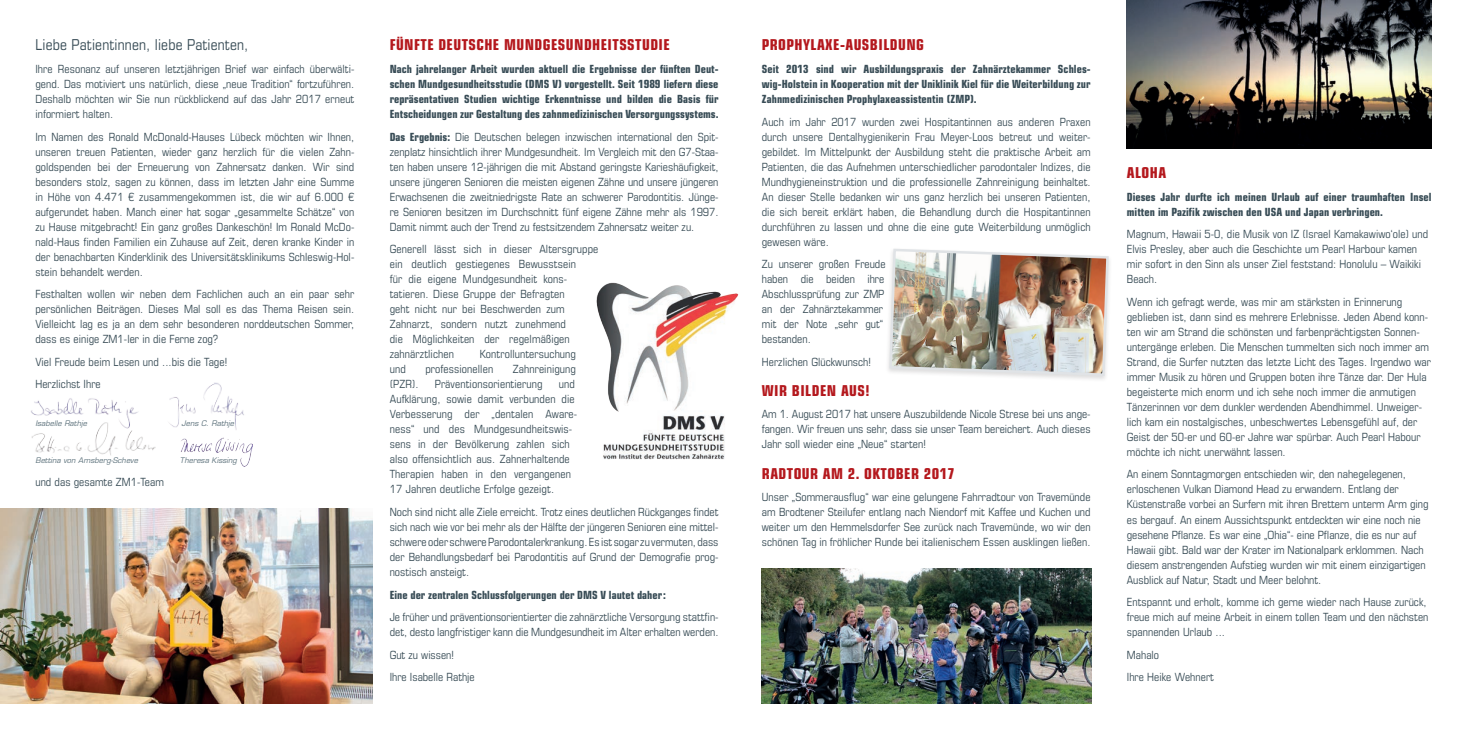
<style>
.page{position:relative;width:1467px;height:745px;background:#fff}
.page>*{position:absolute;margin:0;border:0;box-sizing:border-box;transform-origin:0 0}
.t1{font:700 condensed 15px "Eurostile";letter-spacing:.03em;color:#b4181d}
.t2{font:condensed 15px "Eurostile";letter-spacing:.01em;color:#384c56}
.t3{font:condensed 11.25px/15px "Eurostile";letter-spacing:.005em;color:#384c56}
.t4{font:700 condensed 11.25px/15px "Eurostile";letter-spacing:.005em;color:#384c56;text-align:justify}
.t5{font:italic 7.5px "Eurostile";letter-spacing:.005em;color:#5d727c}
.s1{font-weight:700}
</style>
<div class="page">
<img style="left:0;top:508px;width:372px;height:195px">
<img style="left:31px;top:431px;width:125px;height:25px">
<img style="left:31px;top:398px;width:107px;height:33px">
<img style="left:169px;top:382px;width:75px;height:48px">
<img style="left:181px;top:437px;width:72px;height:29px">
<div style="left:885px;top:246px;width:228px;height:135px;background:#231f20;opacity:.15"></div>
<img style="left:888px;top:247px;width:222px;height:130px">
<img style="left:1127px;top:0;width:304px;height:148px">
<img style="left:596px;top:282px;width:143px;height:177px">
<img style="left:762px;top:568px;width:329px;height:135px">
<h1 class="t2" style="left:35px;top:36px;width:215px">Liebe Patientinnen, liebe Patienten,</h1>
<p class="t3" style="left:35px;top:61px;width:320px;text-align:justify">Ihre Resonanz auf unseren letztjährigen Brief war einfach überwälti&shy;gend. Das motiviert uns natürlich, diese „neue Tradition“ fortzuführen.<br>Deshalb möchten wir Sie nun rückblickend auf das Jahr 2017 erneut informiert halten.</p>
<p class="t3" style="left:35px;top:129px;width:320px;text-align:justify">Im Namen des Ronald McDonald-Hauses Lübeck möchten wir Ihnen, unseren treuen Patienten, wieder ganz herzlich für die vielen Zahn&shy;goldspenden bei der Erneuerung von Zahnersatz danken. Wir sind besonders stolz, sagen zu können, dass im letzten Jahr eine Summe in Höhe von 4.471 € zusammengekommen ist, die wir auf 6.000 € aufgerundet haben. Manch einer hat sogar „gesammelte Schätze“ von zu Hause mitgebracht! Ein ganz großes Dankeschön! Im Ronald McDo&shy;nald-Haus finden Familien ein Zuhause auf Zeit, deren kranke Kinder in der benachbarten Kinderklinik des Universitätsklinikums Schleswig-Hol&shy;stein behandelt werden.</p>
<p class="t3" style="left:35px;top:286px;width:320px;text-align:justify">Festhalten wollen wir neben dem Fachlichen auch an ein paar sehr persönlichen Beiträgen. Dieses Mal soll es das Thema Reisen sein.<br>Vielleicht lag es ja an dem sehr besonderen norddeutschen Sommer, dass es einige ZM1-ler in die Ferne zog?</p>
<p class="t3" style="left:35px;top:350px;width:193px;line-height:22.5px">Viel Freude beim Lesen und ...bis die Tage!<br>Herzlichst Ihre</p>
<p class="t5" style="left:35px;top:418px;width:53px">Isabelle Rathje</p>
<p class="t5" style="left:182px;top:418px;width:54px">Jens C. Rathje</p>
<p class="t5" style="left:35px;top:456px;width:104px">Bettina von Amsberg-Scheve</p>
<p class="t5" style="left:180px;top:456px;width:58px">Theresa Kissing</p>
<p class="t3" style="left:35px;top:474px;width:130px">und das gesamte ZM1-Team</p>
<h1 class="t1" style="left:390px;top:36px;width:282px">FÜNFTE DEUTSCHE MUNDGESUNDHEITSSTUDIE</h1>
<p class="t4" style="left:390px;top:61px;width:330px">Nach jahrelanger Arbeit wurden aktuell die Ergebnisse der fünften Deut&shy;schen Mundgesundheitsstudie (DMS V) vorgestellt. Seit 1989 liefern diese repräsentativen Studien wichtige Erkenntnisse und bilden die Basis für Entscheidungen zur Gestaltung des zahnmedizinischen Versorgungssystems.</p>
<p class="t3" style="left:390px;top:129px;width:330px;text-align:justify"><span class="s1">Das Ergebnis:</span> Die Deutschen belegen inzwischen international den Spit&shy;zenplatz hinsichtlich ihrer Mundgesundheit. Im Vergleich mit den G7-Staa&shy;ten haben unsere 12-jährigen die mit Abstand geringste Karieshäufigkeit, unsere jüngeren Senioren die meisten eigenen Zähne und unsere jüngeren Erwachsenen die zweitniedrigste Rate an schwerer Parodontitis. Jünge&shy;re Senioren besitzen im Durchschnitt fünf eigene Zähne mehr als 1997.<br>Damit nimmt auch der Trend zu festsitzendem Zahnersatz weiter zu.</p>
<p class="t3" style="left:390px;top:241px;width:210px">Generell lässt sich in dieser Altersgruppe ein deutlich gestiegenes Bewusstsein<br>für die eigene Mundgesundheit kons&shy;tatieren. Diese Gruppe der Befragten<br>geht nicht nur bei Beschwerden zum Zahnarzt, sondern nutzt zunehmend<br>die Möglichkeiten der regelmäßigen zahnärztlichen</p>
<p class="t3" style="left:480px;top:346px;width:98px">Kontrolluntersuchung</p>
<p class="t3" style="left:390px;top:361px;width:18px">und</p>
<p class="t3" style="left:425px;top:361px;width:69px">professionellen</p>
<p class="t3" style="left:513px;top:361px;width:65px">Zahnreinigung</p>
<p class="t3" style="left:390px;top:376px;width:30px">(PZR).</p>
<p class="t3" style="left:435px;top:376px;width:109px">Präventionsorientierung</p>
<p class="t3" style="left:390px;top:376px;width:189px;text-indent:169px">und Aufklärung, sowie damit verbunden die Verbesserung der „dentalen Aware&shy;ness“ und des Mundgesundheitswis&shy;sens in der Bevölkerung zahlen sich also offensichtlich aus. Zahnerhaltende Therapien haben in den vergangenen 17 Jahren deutliche Erfolge gezeigt.</p>
<p class="t3" style="left:390px;top:504px;width:330px;text-align:justify">Noch sind nicht alle Ziele erreicht. Trotz eines deutlichen Rückganges findet sich nach wie vor bei mehr als der Hälfte der jüngeren Senioren eine mittel&shy;schwere oder schwere Parodontalerkrankung. Es ist sogar zu vermuten, dass der Behandlungsbedarf bei Parodontitis auf Grund der Demografie prog&shy;nostisch ansteigt.</p>
<p class="t4" style="left:390px;top:586px;width:278px">Eine der zentralen Schlussfolgerungen der DMS V lautet daher:</p>
<p class="t3" style="left:390px;top:609px;width:330px">Je früher und präventionsorientierter die zahnärztliche Versorgung stattfin&shy;det, desto langfristiger kann die Mundgesundheit im Alter erhalten werden.</p>
<p class="t3" style="left:390px;top:642px;width:87px;line-height:22.5px">Gut zu wissen!<br>Ihre Isabelle Rathje</p>
<h1 class="t1" style="left:762px;top:36px;width:164px">PROPHYLAXE-AUSBILDUNG</h1>
<p class="t4" style="left:762px;top:61px;width:330px">Seit 2013 sind wir Ausbildungspraxis der Zahnärztekammer Schles&shy;wig-Holstein in Kooperation mit der Uniklinik Kiel für die Weiterbildung zur Zahnmedizinischen Prophylaxeassistentin (ZMP).</p>
<p class="t3" style="left:762px;top:114px;width:330px;text-align:justify">Auch im Jahr 2017 wurden zwei Hospitantinnen aus anderen Praxen durch unsere Dentalhygienikerin Frau Meyer-Loos betreut und weiter&shy;gebildet. Im Mittelpunkt der Ausbildung steht die praktische Arbeit am Patienten, die das Aufnehmen unterschiedlicher parodontaler Indizes, die Mundhygieneinstruktion und die professionelle Zahnreinigung beinhaltet.<br>An dieser Stelle bedanken wir uns ganz herzlich bei unseren Patienten, die sich bereit erklärt haben, die Behandlung durch die Hospitantinnen durchführen zu lassen und ohne die eine gute Weiterbildung unmöglich gewesen wäre.</p>
<p class="t3" style="left:762px;top:256px;width:125px">Zu unserer großen Freude haben die beiden ihre<br>Abschlussprüfung zur ZMP an der Zahnärztekammer mit der Note „sehr gut“ bestanden.</p>
<p class="t3" style="left:762px;top:354px;width:111px">Herzlichen Glückwunsch!</p>
<h1 class="t1" style="left:762px;top:381px;width:109px">WIR BILDEN AUS!</h1>
<p class="t3" style="left:762px;top:406px;width:330px;text-align:justify">Am 1. August 2017 hat unsere Auszubildende Nicole Strese bei uns ange&shy;fangen. Wir freuen uns sehr, dass sie unser Team bereichert. Auch dieses Jahr soll wieder eine „Neue“ starten!</p>
<h1 class="t1" style="left:762px;top:463px;width:195px">RADTOUR AM 2. OKTOBER 2017</h1>
<p class="t3" style="left:762px;top:489px;width:330px;text-align:justify">Unser „Sommerausflug“ war eine gelungene Fahrradtour von Travemünde am Brodtener Steilufer entlang nach Niendorf mit Kaffee und Kuchen und weiter um den Hemmelsdorfer See zurück nach Travemünde, wo wir den schönen Tag in fröhlicher Runde bei italienischem Essen ausklingen ließen.</p>
<h1 class="t1" style="left:1127px;top:163px;width:41px">ALOHA</h1>
<p class="t4" style="left:1127px;top:189px;width:306px">Dieses Jahr durfte ich meinen Urlaub auf einer traumhaften Insel mitten im Pazifik zwischen den USA und Japan verbringen.</p>
<p class="t3" style="left:1127px;top:226px;width:303px">Magnum, Hawaii 5-0, die Musik von IZ (Israel Kamakawiwo‘ole) und Elvis Presley, aber auch die Geschichte um Pearl Harbour kamen mir sofort in den Sinn als unser Ziel feststand: Honolulu – Waikiki Beach.</p>
<p class="t3" style="left:1127px;top:294px;width:306px">Wenn ich gefragt werde, was mir am stärksten in Erinnerung geblieben ist, dann sind es mehrere Erlebnisse. Jeden Abend konn&shy;ten wir am Strand die schönsten und farbenprächtigsten Sonnen&shy;untergänge erleben. Die Menschen tummelten sich noch immer am Strand, die Surfer nutzten das letzte Licht des Tages. Irgendwo war immer Musik zu hören und Gruppen boten ihre Tänze dar. Der Hula begeisterte mich enorm und ich sehe noch immer die anmutigen Tänzerinnen vor dem dunkler werdenden Abendhimmel. Unweiger&shy;lich kam ein nostalgisches, unbeschwertes Lebensgefühl auf, der Geist der 50-er und 60-er Jahre war spürbar. Auch Pearl Habour möchte ich nicht unerwähnt lassen.</p>
<p class="t3" style="left:1127px;top:466px;width:303px">An einem Sonntagmorgen entschieden wir, den nahegelegenen, erloschenen Vulkan Diamond Head zu erwandern. Entlang der Küstenstraße vorbei an Surfern mit ihren Brettern unterm Arm ging es bergauf. An einem Aussichtspunkt entdeckten wir eine noch nie gesehene Pflanze. Es war eine „Ohia“- eine Pflanze, die es nur auf Hawaii gibt. Bald war der Krater im Nationalpark erklommen. Nach diesem anstrengenden Aufstieg wurden wir mit einem einzigartigen Ausblick auf Natur, Stadt und Meer belohnt.</p>
<p class="t3" style="left:1127px;top:594px;width:303px">Entspannt und erholt, komme ich gerne wieder nach Hause zurück, freue mich auf meine Arbeit in einem tollen Team und den nächsten spannenden Urlaub ...</p>
<p class="t3" style="left:1127px;top:642px;width:89px;line-height:22.5px">Mahalo<br>Ihre Heike Wehnert</p>
</div>
